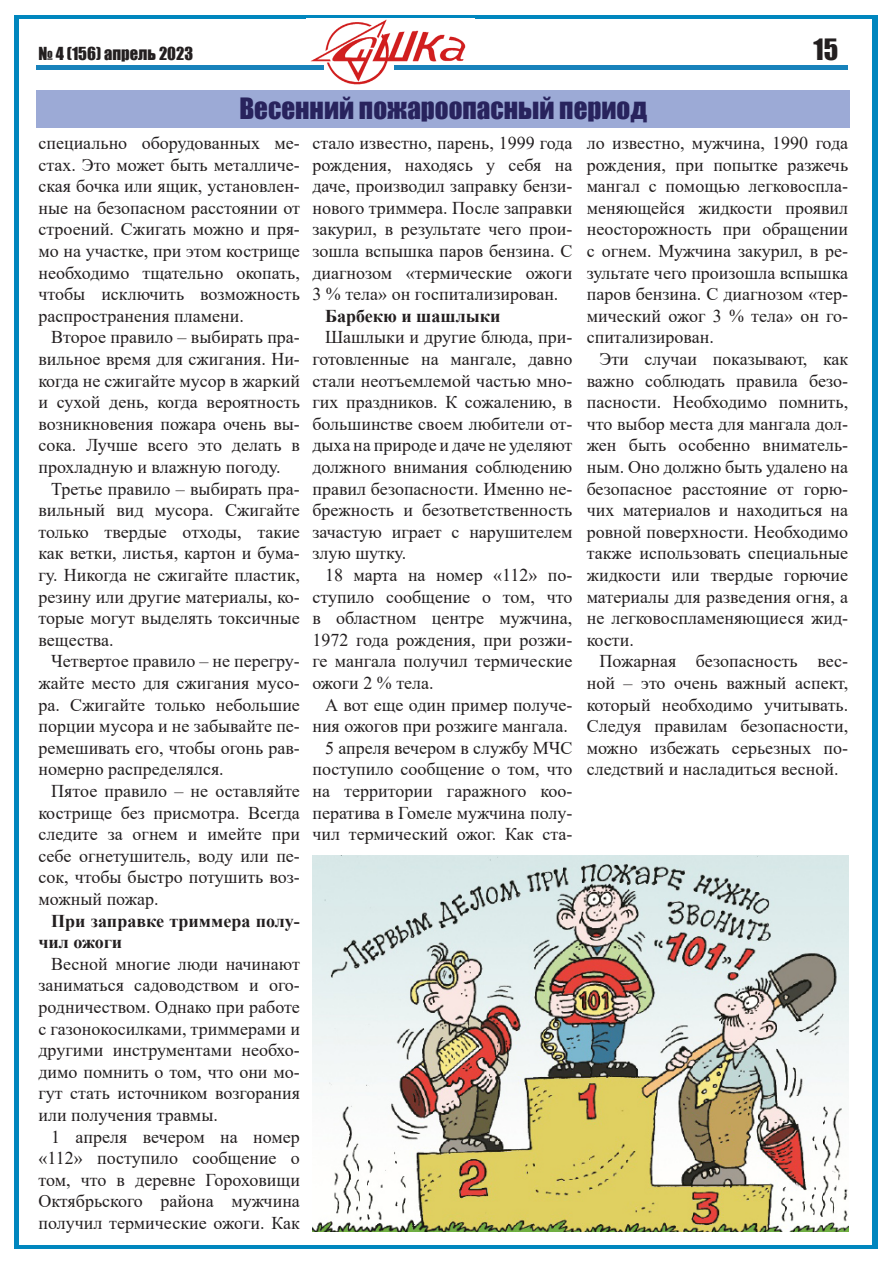
<style>
.page{position:relative;width:893px;height:1263px;background:#fff}
.page>*{position:absolute;margin:0;border:0;box-sizing:border-box;transform-origin:0 0}
.t1{font:27px "Impact";color:#28235d}
.t2{font:27px "Impact";color:#231f20}
.t3{font:18px/21.6px "Times New Roman";color:#231f20;text-align:justify}
.t4{font:700 18px/21.6px "Times New Roman";color:#231f20}
.t5{font:16.5px "Impact";color:#231f20}
</style>
<div class="page">
<div style="left:14px;top:15px;width:864px;height:1233px;background:linear-gradient(to right,#0086be,#0086be)"></div>
<div style="left:20px;top:19px;width:852px;height:1225px;background:#fff"></div>
<img style="left:310px;top:19px;width:156px;height:65px">
<div style="left:37px;top:65px;width:287px;height:5px;background:#1882bb"></div>
<div style="left:395px;top:65px;width:453px;height:5px;background:#1882bb"></div>
<div style="left:37px;top:90px;width:813px;height:38px;background:#9caad6"></div>
<img style="left:312px;top:855px;width:536px;height:377px">
<p class="t5" style="left:38px;top:41px;width:156px">№ 4 (156) апрель 2023</p>
<p class="t2" style="left:814px;top:29px;width:26px">15</p>
<p class="t1" style="left:239px;top:87px;width:409px">Весенний пожароопасный период</p>
<p class="t3" style="left:38px;top:132px;width:263px">специально оборудованных ме&shy;стах. Это может быть металличе&shy;ская бочка или ящик, установлен&shy;ные на безопасном расстоянии от строений. Сжигать можно и пря&shy;мо на участке, при этом кострище необходимо тщательно окопать, чтобы исключить возможность распространения пламени.</p>
<p class="t3" style="left:38px;top:326px;width:263px;text-indent:13px">Второе правило – выбирать пра&shy;вильное время для сжигания. Ни&shy;когда не сжигайте мусор в жаркий и сухой день, когда вероятность возникновения пожара очень вы&shy;сока. Лучше всего это делать в прохладную и влажную погоду.</p>
<p class="t3" style="left:38px;top:477px;width:263px;text-indent:13px">Третье правило – выбирать пра&shy;вильный вид мусора. Сжигайте только твердые отходы, такие как ветки, листья, картон и бума&shy;гу. Никогда не сжигайте пластик, резину или другие материалы, ко&shy;торые могут выделять токсичные вещества.</p>
<p class="t3" style="left:38px;top:650px;width:263px;text-indent:13px">Четвертое правило – не перегру&shy;жайте место для сжигания мусо&shy;ра. Сжигайте только небольшие порции мусора и не забывайте пе&shy;ремешивать его, чтобы огонь рав&shy;номерно распределялся.</p>
<p class="t3" style="left:38px;top:780px;width:263px;text-indent:13px">Пятое правило – не оставляйте кострище без присмотра. Всегда следите за огнем и имейте при себе огнетушитель, воду или пе&shy;сок, чтобы быстро потушить воз&shy;можный пожар.</p>
<p class="t4" style="left:38px;top:909px;width:263px;text-indent:13px">При заправке триммера полу&shy;чил ожоги</p>
<p class="t3" style="left:38px;top:952px;width:263px;text-indent:13px">Весной многие люди начинают заниматься садоводством и ого&shy;родничеством. Однако при работе с газонокосилками, триммерами и другими инструментами необхо&shy;димо помнить о том, что они мо&shy;гут стать источником возгорания или получения травмы.</p>
<p class="t3" style="left:38px;top:1125px;width:263px;text-indent:13px">1 апреля вечером на номер «112» поступило сообщение о том, что в деревне Гороховищи Октябрьского района мужчина получил термические ожоги. Как</p>
<p class="t3" style="left:312px;top:132px;width:262px">стало известно, парень, 1999 года рождения, находясь у себя на даче, производил заправку бензи&shy;нового триммера. После заправки закурил, в результате чего прои&shy;зошла вспышка паров бензина. С диагнозом «термические ожоги</p>
<p class="t3" style="left:312px;top:283px;width:248px">3 % тела» он госпитализирован.</p>
<p class="t4" style="left:325px;top:304px;width:177px">Барбекю и шашлыки</p>
<p class="t3" style="left:312px;top:326px;width:262px;text-indent:13px">Шашлыки и другие блюда, при&shy;готовленные на мангале, давно стали неотъемлемой частью мно&shy;гих праздников. К сожалению, в большинстве своем любители от&shy;дыха на природе и даче не уделяют должного внимания соблюдению правил безопасности. Именно не&shy;брежность и безответственность зачастую играет с нарушителем злую шутку.</p>
<p class="t3" style="left:312px;top:564px;width:262px;text-indent:13px">18 марта на номер «112» по&shy;ступило сообщение о том, что в областном центре мужчина,</p>
<p class="t3" style="left:312px;top:628px;width:262px">1972 года рождения, при розжи&shy;ге мангала получил термические ожоги 2 % тела.</p>
<p class="t3" style="left:312px;top:693px;width:262px;text-align:right">А вот еще один пример получе&shy;ния ожогов при розжиге мангала.</p>
<p class="t3" style="left:312px;top:736px;width:262px;text-indent:13px">5 апреля вечером в службу МЧС поступило сообщение о том, что на территории гаражного коо&shy;ператива в Гомеле мужчина полу&shy;чил термический ожог. Как ста-</p>
<p class="t3" style="left:587px;top:132px;width:263px">ло известно, мужчина, 1990 года рождения, при попытке разжечь мангал с помощью легковоспла&shy;меняющейся жидкости проявил неосторожность при обращении с огнем. Мужчина закурил, в ре&shy;зультате чего произошла вспышка паров бензина. С диагнозом «тер&shy;мический ожог 3 % тела» он го&shy;спитализирован.</p>
<p class="t3" style="left:587px;top:348px;width:263px;text-indent:13px">Эти случаи показывают, как важно соблюдать правила безо&shy;пасности. Необходимо помнить, что выбор места для мангала дол&shy;жен быть особенно вниматель&shy;ным. Оно должно быть удалено на безопасное расстояние от горю&shy;чих материалов и находиться на ровной поверхности. Необходимо также использовать специальные жидкости или твердые горючие материалы для разведения огня, а не легковоспламеняющиеся жид&shy;кости.</p>
<p class="t3" style="left:587px;top:650px;width:263px;text-indent:13px">Пожарная безопасность вес&shy;ной – это очень важный аспект, который необходимо учитывать.<br>Следуя правилам безопасности, можно избежать серьезных по&shy;следствий и насладиться весной.</p>
</div>
